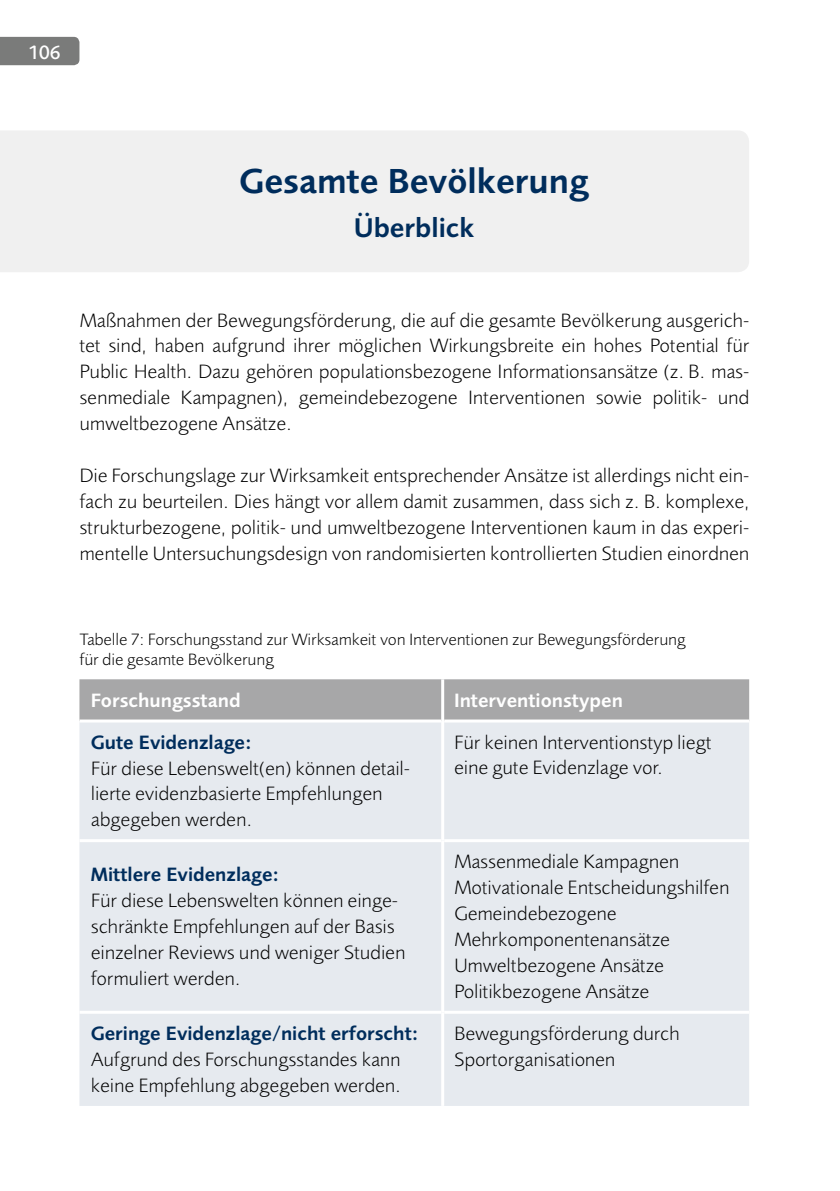
<style>
.page{position:relative;width:840px;height:1191px;background:#fff}
.page>*{position:absolute;margin:0;border:0;box-sizing:border-box;transform-origin:0 0}
.t1{font:600 36px "Foundry Sans";color:#002d5c}
.t2{font:600 28px "Foundry Sans";color:#002d5c}
.t3{font:300 20px/26px "Foundry Sans";color:#000}
.t4{font:600 20px "Foundry Sans";color:#002d5c}
.t5{font:600 20px "Foundry Sans";color:#fff}
.t6{font:500 20px "Foundry Sans";color:#fff}
.t7{font:300 17px/20px "Foundry Sans";color:#000}
</style>
<div class="page">
<div style="left:0;top:37px;width:79px;height:28px;background:#7a7b7a"></div>
<div style="left:0;top:131px;width:748px;height:141px;background:#f0f0f0"></div>
<div style="left:79px;top:679px;width:669px;height:40px;background:#a7a7a8"></div>
<div style="left:79px;top:722px;width:669px;height:384px;background:#e6eaef"></div>
<hr style="left:441px;top:679px;width:3px;height:42px;background:#fff">
<hr style="left:441px;top:721px;width:3px;height:119px;background:#fff">
<hr style="left:79px;top:839px;width:362px;height:3px;background:#fff">
<hr style="left:444px;top:839px;width:304px;height:3px;background:#fff">
<hr style="left:441px;top:840px;width:3px;height:172px;background:#fff">
<hr style="left:79px;top:1010px;width:362px;height:3px;background:#fff">
<hr style="left:444px;top:1010px;width:304px;height:3px;background:#fff">
<hr style="left:441px;top:1012px;width:3px;height:94px;background:#fff">
<p class="t6" style="left:28px;top:40px;width:34px">106</p>
<h1 class="t1" style="left:239px;top:160px;width:351px">Gesamte Bevölkerung</h1>
<h2 class="t2" style="left:353px;top:211px;width:122px">Überblick</h2>
<p class="t3" style="left:79px;top:307px;width:671px;text-align:justify">Maßnahmen der Bewegungsförderung, die auf die gesamte Bevölkerung ausgerich&shy;tet sind, haben aufgrund ihrer möglichen Wirkungsbreite ein hohes Potential für Public Health. Dazu gehören populationsbezogene Informationsansätze (z. B. mas&shy;senmediale Kampagnen), gemeindebezogene Interventionen sowie politik- und umweltbezogene Ansätze.</p>
<p class="t3" style="left:79px;top:462px;width:671px;text-align:justify">Die Forschungslage zur Wirksamkeit entsprechender Ansätze ist allerdings nicht ein&shy;fach zu beurteilen. Dies hängt vor allem damit zusammen, dass sich z. B. komplexe, strukturbezogene, politik- und umweltbezogene Interventionen kaum in das experi&shy;mentelle Untersuchungsdesign von randomisierten kontrollierten Studien einordnen</p>
<p class="t7" style="left:79px;top:629px;width:607px">Tabelle 7: Forschungsstand zur Wirksamkeit von Interventionen zur Bewegungsförderung für die gesamte Bevölkerung</p>
<p class="t5" style="left:91px;top:688px;width:151px">Forschungsstand</p>
<p class="t5" style="left:454px;top:688px;width:170px">Interventionstypen</p>
<p class="t4" style="left:91px;top:730px;width:162px">Gute Evidenzlage:</p>
<p class="t3" style="left:91px;top:755px;width:320px">Für diese Lebenswelt(en) können detail&shy;lierte evidenzbasierte Empfehlungen abgegeben werden.</p>
<p class="t3" style="left:454px;top:729px;width:259px">Für keinen Interventionstyp liegt eine gute Evidenzlage vor.</p>
<p class="t4" style="left:91px;top:862px;width:190px">Mittlere Evidenzlage:</p>
<p class="t3" style="left:91px;top:887px;width:316px">Für diese Lebenswelten können einge&shy;schränkte Empfehlungen auf der Basis einzelner Reviews und weniger Studien formuliert werden.</p>
<p class="t4" style="left:91px;top:1021px;width:329px">Geringe Evidenzlage/nicht erforscht:</p>
<p class="t3" style="left:91px;top:1046px;width:311px">Aufgrund des Forschungsstandes kann keine Empfehlung abgegeben werden.</p>
<p class="t3" style="left:454px;top:848px;width:276px">Massenmediale Kampagnen<br>Motivationale Entscheidungshilfen<br>Gemeindebezogene<br>Mehrkomponentenansätze<br>Umweltbezogene Ansätze<br>Politikbezogene Ansätze</p>
<p class="t3" style="left:454px;top:1020px;width:227px">Bewegungsförderung durch<br>Sportorganisationen</p>
</div>
